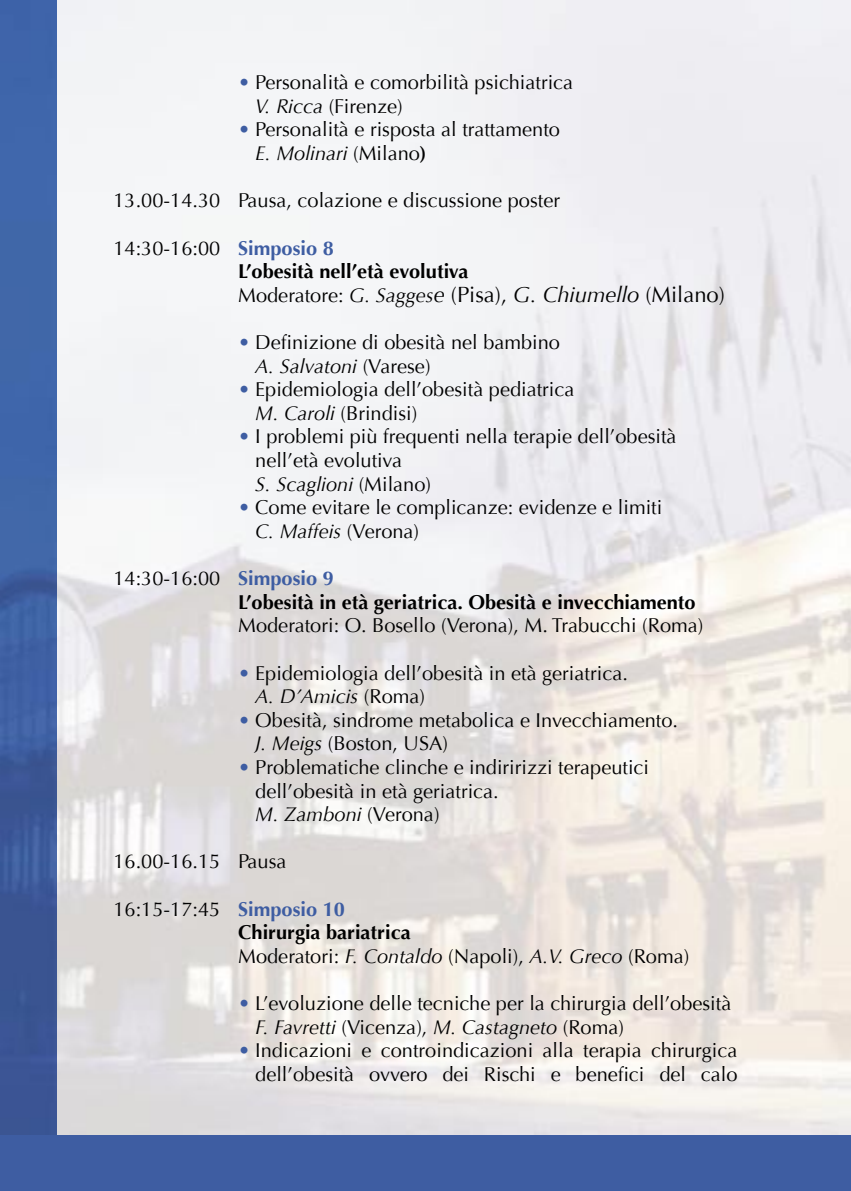
<style>
.page{position:relative;width:851px;height:1191px;background:#fff}
.page>*{position:absolute;margin:0;border:0;box-sizing:border-box;transform-origin:0 0}
.t1{font:22px "Optima";color:#000}
.t2{font:20px/23.6px "Optima";color:#000}
.t3{font:700 20px/23.6px "Optima";color:#000}
.s1{color:#3e5da2}
.s2{font-style:italic}
.s3{font-weight:700}
.s4{font-weight:400}
.s5{font-size:20px}
.s6{font-style:italic;font-size:20px}
.s7{font-weight:700;color:#3e5da2}
</style>
<div class="page">
<div style="left:0;top:1134px;width:850px;height:57px;background:#3e5da2"></div>
<img style="left:0;top:0;width:57px;height:1134px">
<p class="t2" style="left:255px;top:71px;width:319px;text-indent:-17px"><span class="s1">•</span> Personalità e comorbilità psichiatrica<br><span class="s2">V. Ricca</span> (Firenze)</p>
<p class="t2" style="left:255px;top:118px;width:306px;text-indent:-17px"><span class="s1">•</span> Personalità e risposta al trattamento<br><span class="s2">E. Molinari</span> (Milano<span class="s3">)</span></p>
<p class="t2" style="left:113px;top:189px;width:448px">13.00-14.30 Pausa, colazione e discussione poster</p>
<p class="t3" style="left:238px;top:236px;width:231px;text-indent:-125px"><span class="s4">14:30-16:00</span> <span class="s1">Simposio 8<br></span>L’obesità nell’età evolutiva</p>
<p class="t1" style="left:238px;top:281px;width:488px"><span class="s5">Moderatore:</span> <span class="s6">G. Sagges</span><span class="s2">e</span> (Pisa), <span class="s2">G. Chiumello</span> (Milano)</p>
<p class="t2" style="left:255px;top:331px;width:306px;text-indent:-17px"><span class="s1">•</span> Definizione di obesità nel bambino<br><span class="s2">A. Salvatoni</span> (Varese)</p>
<p class="t2" style="left:255px;top:378px;width:321px;text-indent:-17px"><span class="s1">•</span> Epidemiologia dell’obesità pediatrica<br><span class="s2">M. Caroli</span> (Brindisi)</p>
<p class="t2" style="left:255px;top:425px;width:423px;text-indent:-17px"><span class="s1">•</span> I problemi più frequenti nella terapie dell’obesità nell’età evolutiva<br><span class="s2">S. Scaglioni</span> (Milano)</p>
<p class="t2" style="left:255px;top:496px;width:408px;text-indent:-17px"><span class="s1">•</span> Come evitare le complicanze: evidenze e limiti<br><span class="s2">C. Maffeis</span> (Verona)</p>
<p class="t3" style="left:238px;top:567px;width:459px;text-indent:-125px"><span class="s4">14:30-16:00</span> <span class="s1">Simposio 9<br></span>L’obesità in età geriatrica. Obesità e invecchiamento</p>
<p class="t2" style="left:238px;top:614px;width:466px">Moderatori: O. Bosello (Verona), M. Trabucchi (Roma)</p>
<p class="t2" style="left:255px;top:661px;width:374px;text-indent:-17px"><span class="s1">•</span> Epidemiologia dell’obesità in età geriatrica.<br><span class="s2">A. D’Amicis</span> (Roma)</p>
<p class="t2" style="left:255px;top:708px;width:424px;text-indent:-17px"><span class="s1">•</span> Obesità, sindrome metabolica e Invecchiamento.<br><span class="s2">J. Meigs</span> (Boston, USA)</p>
<p class="t2" style="left:255px;top:755px;width:395px;text-indent:-17px"><span class="s1">•</span> Problematiche clinche e indiririzzi terapeutici dell’obesità in età geriatrica.<br><span class="s2">M. Zamboni</span> (Verona)</p>
<p class="t2" style="left:113px;top:850px;width:174px">16.00-16.15 Pausa</p>
<p class="t2" style="left:238px;top:897px;width:452px;text-indent:-125px">16:15-17:45 <span class="s7">Simposio 10<br></span><span class="s3">Chirurgia bariatrica<br></span>Moderatori: <span class="s2">F. Contaldo</span> (Napoli), <span class="s2">A.V. Greco</span> (Roma)</p>
<p class="t2" style="left:255px;top:991px;width:477px;text-indent:-17px"><span class="s1">•</span> L’evoluzione delle tecniche per la chirurgia dell’obesità<br><span class="s2">F. Favretti</span> (Vicenza), <span class="s2">M. Castagneto</span> (Roma)</p>
<p class="t2" style="left:238px;top:1039px;width:500px;text-align:right"><span class="s1">•</span> Indicazioni e controindicazioni alla terapia chirurgica dell’obesità ovvero dei Rischi e benefici del calo</p>
</div>
